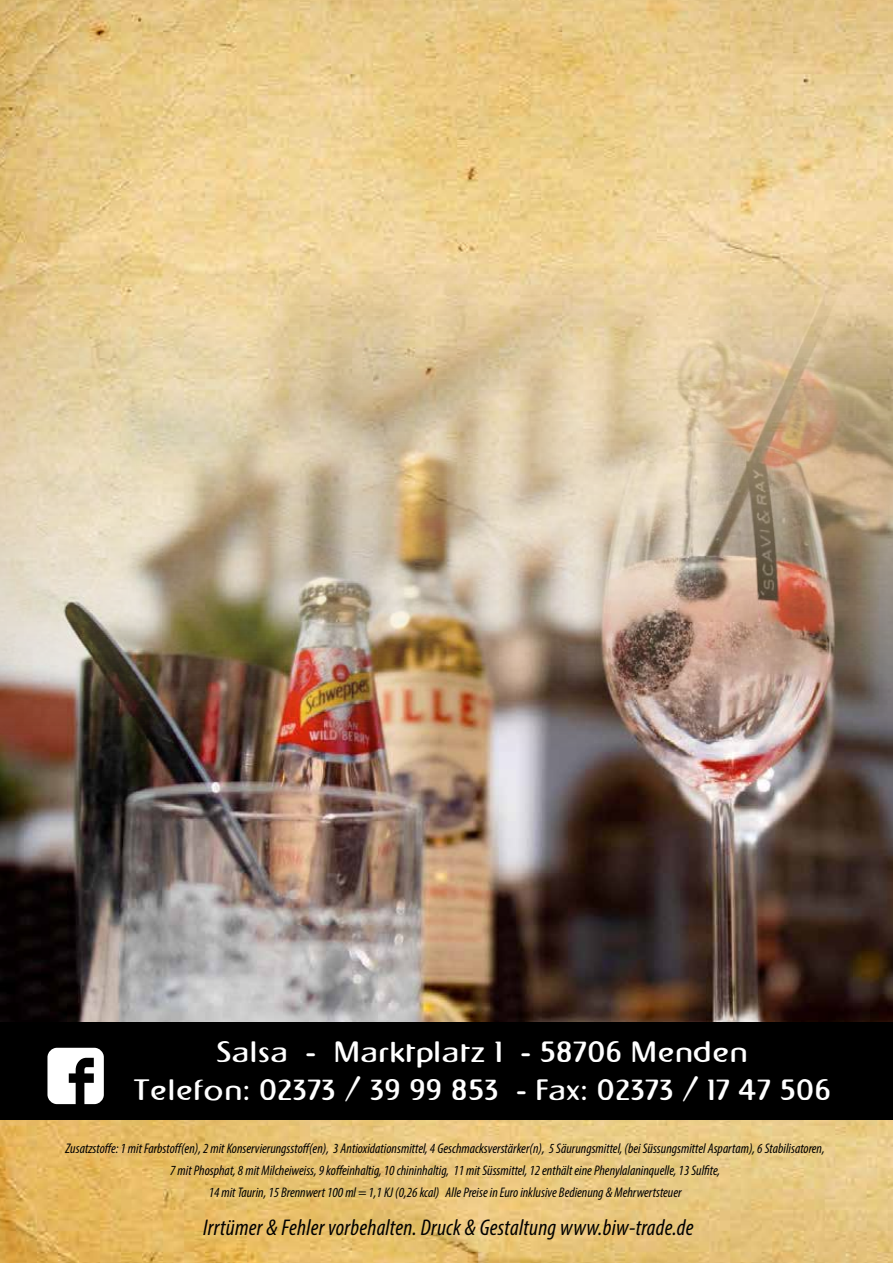
<style>
.page{position:relative;width:893px;height:1263px;background:#fff}
.page>*{position:absolute;margin:0;border:0;box-sizing:border-box;transform-origin:0 0}
.t1{font:28.65px/38.2px "Napapiiri";color:#fff;text-align:center}
.t2{font:italic condensed 22.8px "Myriad Pro";letter-spacing:.01em;color:#000}
.t3{font:italic condensed 13.95px/21.9px "Myriad Pro";color:#000;text-align:center}
</style>
<div class="page">
<img style="left:0;top:0;width:893px;height:1263px">
<img style="left:0;top:216px;width:893px;height:806px">
<div style="left:0;top:1022px;width:893px;height:97px;background:#000"></div>
<svg style="left:47px;top:1048px;width:57px;height:56px"></svg>
<h1 class="t1" style="left:134px;top:1032px;width:699px">Salsa - Marktplatz 1 •- 58706 Menden<br>Telefon: 02373 / 39 99 853 •- Fax: 02373 / 17 47 506</h1>
<p class="t3" style="left:66px;top:1137px;width:761px">Zusatzstoffe: 1 mit Farbstoff(en), 2 mit Konservierungsstoff(en), 3 Antioxidationsmittel, 4 Geschmacksverstärker(n), 5 Säurungsmittel, (bei Süssungsmittel Aspartam), 6 Stabilisatoren,<br>7 mit Phosphat, 8 mit Milcheiweiss, 9 koffeinhaltig, 10 chininhaltig, 11 mit Süssmittel, 12 enthält eine Phenylalaninquelle, 13 Sulfite,<br>14 mit Taurin, 15 Brennwert 100 ml = 1,1 KJ (0,26 kcal) Alle Preise in Euro inklusive Bedienung &amp; Mehrwertsteuer</p>
<h2 class="t2" style="left:203px;top:1214px;width:492px">Irrtümer &amp; Fehler vorbehalten. Druck &amp; Gestaltung www.biw-trade.de</h2>
</div>
